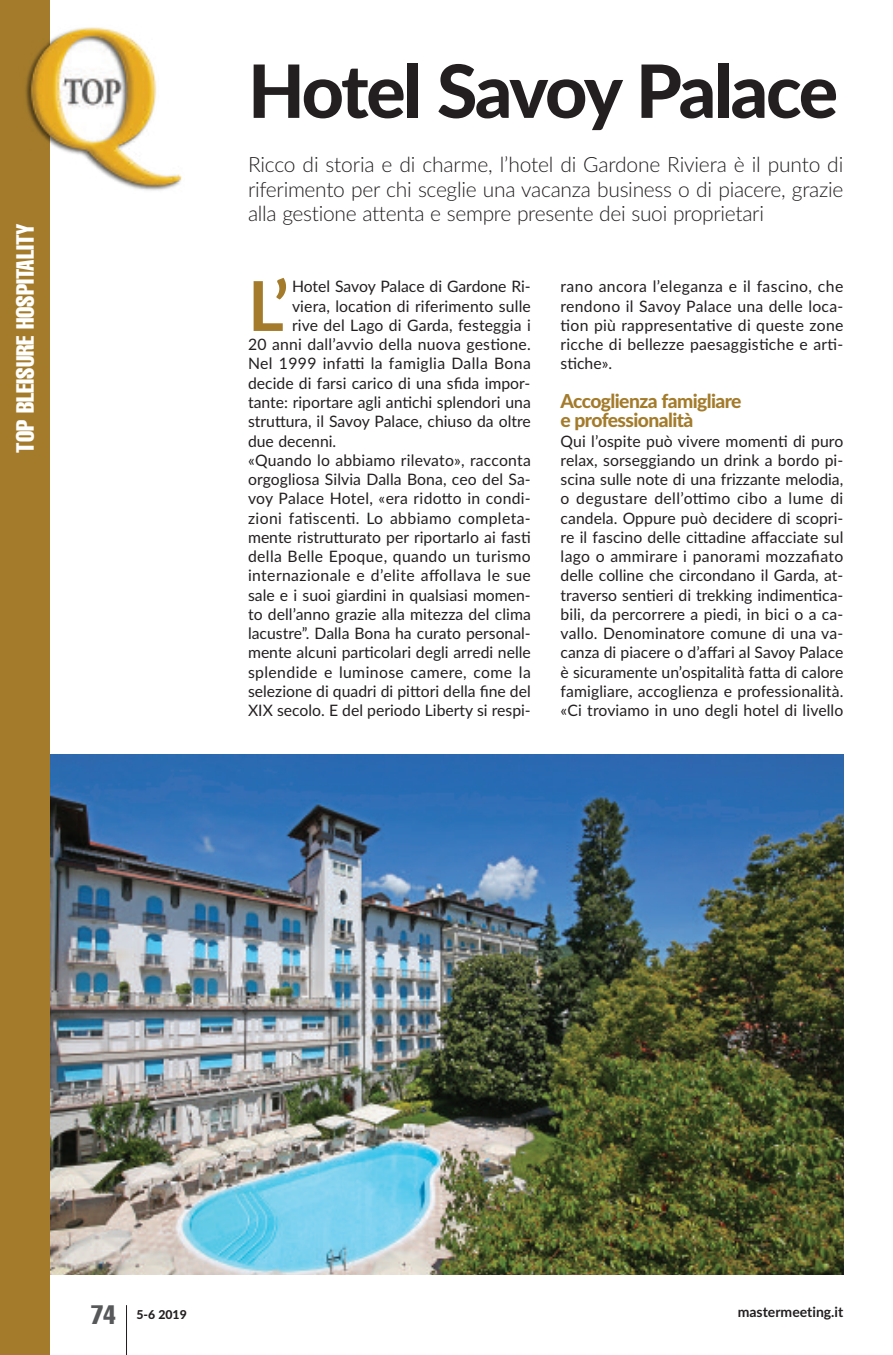
<style>
.page{position:relative;width:893px;height:1355px;background:#fff}
.page>*{position:absolute;margin:0;border:0;box-sizing:border-box;transform-origin:0 0}
.t1{font:800 73.5px "Lato";letter-spacing:-.04em;color:#231f20}
.t2{font:700 68.77px "Lato";color:#a37b2b}
.t3{font:extra-condensed 26.25px "Helvetica";color:#57585a}
.t4{font:extra-condensed 24.5px "Helvetica";color:#fff}
.t5{font:300 21px/24.5px "Lato";letter-spacing:-.015em;color:#231f20;text-align:justify}
.t6{font:800 19.25px/19.2px "Lato";letter-spacing:-.03em;color:#a37b2b}
.t7{font:15.75px/19.2px "Lato";letter-spacing:.005em;color:#231f20;text-align:justify}
.t8{font:15.75px "Lato";letter-spacing:.025em;color:#231f20}
.t9{font:700 14px "Lato";color:#231f20}
.t10{font:800 12.25px "Lato";color:#231f20}
</style>
<div class="page">
<img style="left:50px;top:754px;width:793px;height:520px">
<hr style="left:126px;top:1305px;width:1px;height:49px;background:#231f20">
<div style="left:0;top:0;width:50px;height:1354px;background:#a37b2b"></div>
<img style="left:25px;top:27px;width:157px;height:164px">
<h3 class="t4" style="left:16px;top:452px;width:231px;rotate:-90deg">TOP BLEISURE HOSPITALITY</h3>
<h1 class="t1" style="left:248px;top:49px;width:592px">Hotel Savoy Palace</h1>
<h3 class="t5" style="left:248px;top:153px;width:597px">Ricco di storia e di charme, l’hotel di Gardone Riviera è il punto di riferimento per chi sceglie una vacanza business o di piacere, grazie alla gestione attenta e sempre presente dei suoi proprietari</h3>
<h2 class="t2" style="left:248px;top:267px;width:42px">L’</h2>
<p class="t7" style="left:292px;top:277px;width:240px">Hotel Savoy Palace di Gardone Ri-</p>
<p class="t7" style="left:292px;top:296px;width:240px">viera, location di riferimento sulle</p>
<p class="t7" style="left:292px;top:316px;width:240px">rive del Lago di Garda, festeggia i</p>
<p class="t7" style="left:248px;top:335px;width:284px">20 anni dall’avvio della nuova gestione.</p>
<p class="t8" style="left:248px;top:355px;width:284px">Nel 1999 infatti la famiglia Dalla Bona</p>
<p class="t7" style="left:248px;top:373px;width:284px">decide di farsi carico di una sfida impor-</p>
<p class="t7" style="left:248px;top:393px;width:284px">tante: riportare agli antichi splendori una</p>
<p class="t7" style="left:248px;top:412px;width:284px">struttura, il Savoy Palace, chiuso da oltre</p>
<p class="t7" style="left:248px;top:431px;width:90px">due decenni.</p>
<p class="t7" style="left:248px;top:450px;width:284px">«Quando lo abbiamo rilevato», racconta</p>
<p class="t7" style="left:248px;top:470px;width:284px">orgogliosa Silvia Dalla Bona, ceo del Sa-</p>
<p class="t7" style="left:248px;top:489px;width:284px">voy Palace Hotel, «era ridotto in condi-</p>
<p class="t8" style="left:248px;top:509px;width:284px">zioni fatiscenti. Lo abbiamo completa-</p>
<p class="t7" style="left:248px;top:527px;width:284px">mente ristrutturato per riportarlo ai fasti</p>
<p class="t8" style="left:248px;top:547px;width:284px">della Belle Epoque, quando un turismo</p>
<p class="t8" style="left:248px;top:566px;width:284px">internazionale e d’elite affollava le sue</p>
<p class="t7" style="left:248px;top:585px;width:284px">sale e i suoi giardini in qualsiasi momen-</p>
<p class="t7" style="left:248px;top:604px;width:284px">to dell’anno grazie alla mitezza del clima</p>
<p class="t7" style="left:248px;top:624px;width:284px">lacustre”. Dalla Bona ha curato personal-</p>
<p class="t7" style="left:248px;top:643px;width:284px">mente alcuni particolari degli arredi nelle</p>
<p class="t8" style="left:248px;top:663px;width:284px">splendide e luminose camere, come la</p>
<p class="t7" style="left:248px;top:681px;width:284px">selezione di quadri di pittori della fine del</p>
<p class="t7" style="left:248px;top:701px;width:284px">XIX secolo. E del periodo Liberty si respi-</p>
<p class="t7" style="left:561px;top:277px;width:284px">rano ancora l’eleganza e il fascino, che rendono il Savoy Palace una delle loca&shy;tion più rappresentative di queste zone ricche di bellezze paesaggistiche e arti&shy;stiche».</p>
<p class="t6" style="left:561px;top:392px;width:182px">Accoglienza famigliare e professionalità</p>
<p class="t7" style="left:561px;top:431px;width:284px">Qui l’ospite può vivere momenti di puro relax, sorseggiando un drink a bordo pi&shy;scina sulle note di una frizzante melodia, o degustare dell’ottimo cibo a lume di candela. Oppure può decidere di scopri&shy;re il fascino delle cittadine affacciate sul lago o ammirare i panorami mozzafiato delle colline che circondano il Garda, at&shy;traverso sentieri di trekking indimentica&shy;bili, da percorrere a piedi, in bici o a ca&shy;vallo. Denominatore comune di una va&shy;canza di piacere o d’affari al Savoy Palace è sicuramente un’ospitalità fatta di calore famigliare, accoglienza e professionalità. «Ci troviamo in uno degli hotel di livello</p>
<h3 class="t3" style="left:91px;top:1305px;width:26px">74</h3>
<p class="t10" style="left:136px;top:1307px;width:52px">5-6 2019</p>
<p class="t9" style="left:738px;top:1303px;width:107px">mastermeeting.it</p>
</div>
